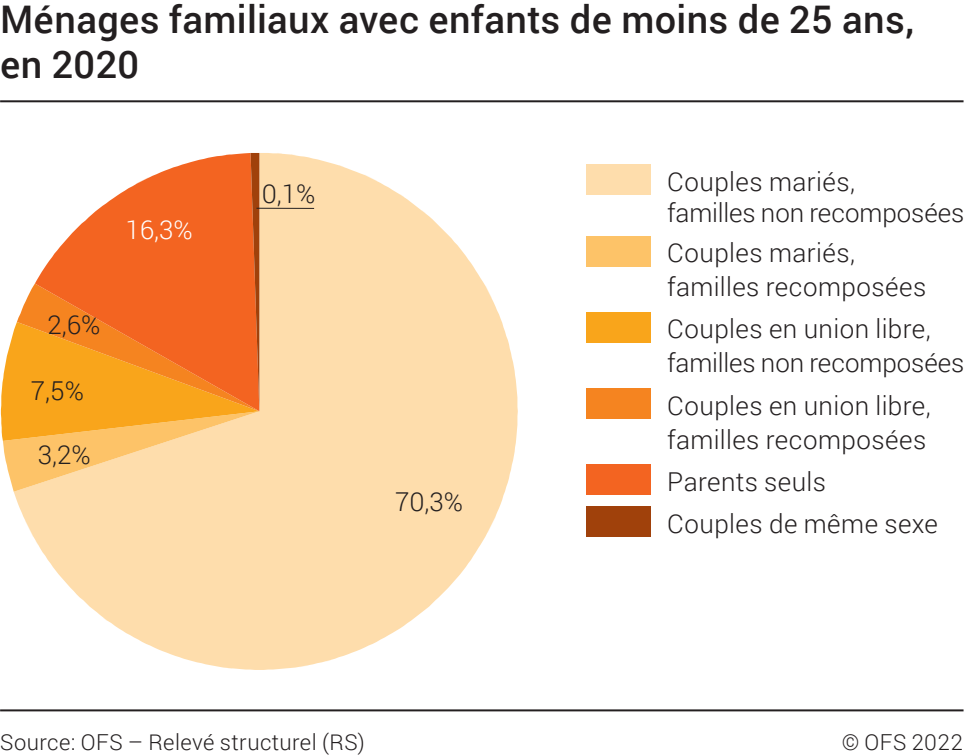
<style>
.page{position:relative;width:964px;height:756px;background:#fff}
.page>*{position:absolute;margin:0;border:0;box-sizing:border-box;transform-origin:0 0}
.t1{font:500 38px/45.6px "Roboto";letter-spacing:.01em;color:#231f20}
.t2{font:300 26px/34px "Roboto";letter-spacing:.015em;color:#231f20}
.t3{font:300 26px "Roboto";letter-spacing:-.005em;color:#231f20}
.t4{font:300 26px "Roboto";color:#fff}
.t5{font:300 22px "Roboto";letter-spacing:.02em;color:#231f20}
</style>
<div class="page">
<hr style="left:0;top:709px;width:963px;height:2px;background:#231f20">
<hr style="left:0;top:100px;width:963px;height:2px;background:#231f20">
<svg style="left:14px;top:153px;width:504px;height:516px;fill:#feddac"></svg>
<svg style="left:3px;top:153px;width:256px;height:338px"></svg>
<hr style="left:256px;top:207px;width:58px;height:2px;background:#231f20">
<div style="left:586px;top:164px;width:64px;height:31px;background:#feddac"></div>
<div style="left:586px;top:236px;width:64px;height:30px;background:#fdc368"></div>
<div style="left:586px;top:312px;width:64px;height:30px;background:#f9a51b"></div>
<div style="left:586px;top:388px;width:64px;height:30px;background:#f58420"></div>
<div style="left:586px;top:464px;width:64px;height:30px;background:#f36421"></div>
<div style="left:586px;top:506px;width:64px;height:30px;background:#a0410b"></div>
<h1 class="t1" style="left:0;top:-5px;width:915px">Ménages familiaux avec enfants de moins de 25 ans, en 2020</h1>
<p class="t4" style="left:125px;top:212px;width:69px">16,3%</p>
<p class="t2" style="left:47px;top:307px;width:55px">2,6%</p>
<p class="t2" style="left:31px;top:372px;width:55px">7,5%</p>
<p class="t2" style="left:38px;top:436px;width:55px">3,2%</p>
<p class="t2" style="left:262px;top:176px;width:55px">0,1%</p>
<p class="t2" style="left:395px;top:484px;width:70px">70,3%</p>
<p class="t2" style="left:667px;top:163px;width:190px">Couples mariés,</p>
<p class="t3" style="left:667px;top:195px;width:299px">familles non recomposées</p>
<p class="t2" style="left:667px;top:234px;width:260px">Couples mariés, familles recomposées</p>
<p class="t2" style="left:667px;top:311px;width:299px">Couples en union libre, familles non recomposées</p>
<p class="t2" style="left:667px;top:387px;width:265px">Couples en union libre, familles recomposées</p>
<p class="t2" style="left:667px;top:459px;width:272px;line-height:42px">Parents seuls<br>Couples de même sexe</p>
<p class="t5" style="left:0;top:726px;width:366px">Source: OFS – Relevé structurel (RS)</p>
<p class="t5" style="left:841px;top:726px;width:123px">© OFS 2022</p>
</div>
